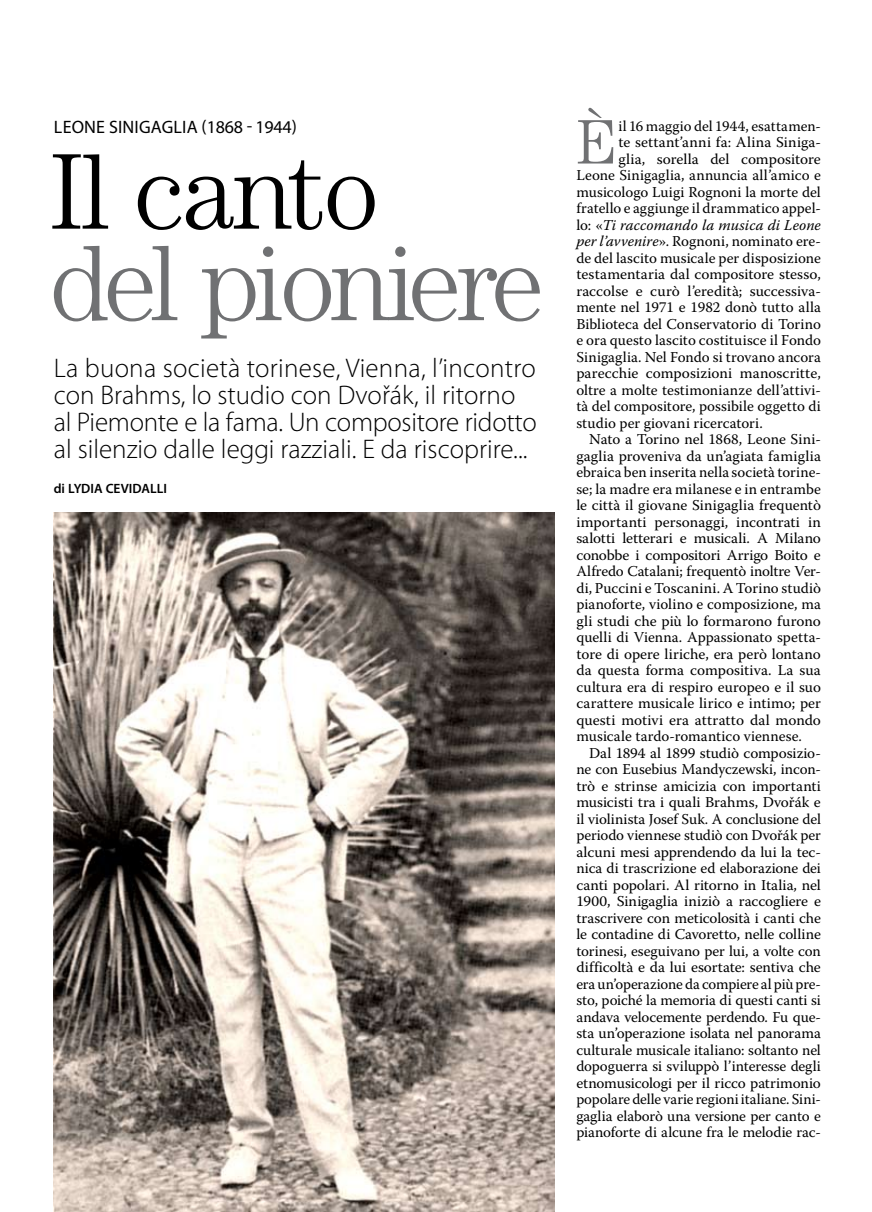
<style>
.page{position:relative;width:872px;height:1212px;background:#fff}
.page>*{position:absolute;margin:0;border:0;box-sizing:border-box;transform-origin:0 0}
.t1{font:300 108px "Century Std";letter-spacing:-.05em;color:#707173}
.t2{font:300 108px "Century Std";letter-spacing:-.02em;color:#000}
.t3{font:300 63px "Century Std";color:#707173}
.t4{font:300 27px/27px "Myriad Pro";color:#000}
.t5{font:18px "Myriad Pro";letter-spacing:.01em;color:#000}
.t6{font:15px "Warnock Pro";color:#000}
.t7{font:italic 15px "Warnock Pro";letter-spacing:.01em;color:#000}
.t8{font:15px "Warnock Pro";letter-spacing:.02em;color:#000}
.t9{font:600 13.5px "Myriad Pro";color:#000}
.s1{font-style:normal}
.s2{font-style:italic}
</style>
<div class="page">
<img style="left:54px;top:513px;width:500px;height:699px">
<p class="t5" style="left:54px;top:115px;width:244px">LEONE SINIGAGLIA (1868 - 1944)</p>
<h1 class="t2" style="left:50px;top:130px;width:331px">Il canto</h1>
<h1 class="t1" style="left:50px;top:221px;width:496px">del pioniere</h1>
<h3 class="t4" style="left:54px;top:354px;width:484px">La buona società torinese, Vienna, l’incontro con Brahms, lo studio con Dvořák, il ritorno al Piemonte e la fama. Un compositore ridotto al silenzio dalle leggi razziali. E da riscoprire...</h3>
<p class="t9" style="left:54px;top:480px;width:115px">di LYDIA CEVIDALLI</p>
<h2 class="t3" style="left:576px;top:106px;width:43px">È</h2>
<p class="t6" style="left:618px;top:117px;width:204px">il 16 maggio del 1944, esattamen-</p>
<p class="t8" style="left:618px;top:133px;width:204px">te settant’anni fa: Alina Siniga-</p>
<p class="t6" style="left:618px;top:150px;width:204px">glia, sorella del compositore</p>
<p class="t6" style="left:576px;top:166px;width:246px">Leone Sinigaglia, annuncia all’amico e</p>
<p class="t6" style="left:576px;top:183px;width:246px">musicologo Luigi Rognoni la morte del</p>
<p class="t6" style="left:576px;top:199px;width:246px">fratello e aggiunge il drammatico appel-</p>
<p class="t7" style="left:576px;top:216px;width:246px"><span class="s1">lo: «</span>Ti raccomando la musica di Leone</p>
<p class="t6" style="left:576px;top:232px;width:246px"><span class="s2">per l’avvenire</span>». Rognoni, nominato ere-</p>
<p class="t6" style="left:576px;top:249px;width:246px">de del lascito musicale per disposizione</p>
<p class="t6" style="left:576px;top:265px;width:246px">testamentaria dal compositore stesso,</p>
<p class="t6" style="left:576px;top:282px;width:246px">raccolse e curò l’eredità; successiva-</p>
<p class="t6" style="left:576px;top:298px;width:246px">mente nel 1971 e 1982 donò tutto alla</p>
<p class="t6" style="left:576px;top:315px;width:246px">Biblioteca del Conservatorio di Torino</p>
<p class="t6" style="left:576px;top:331px;width:246px">e ora questo lascito costituisce il Fondo</p>
<p class="t6" style="left:576px;top:348px;width:246px">Sinigaglia. Nel Fondo si trovano ancora</p>
<p class="t6" style="left:576px;top:364px;width:246px">parecchie composizioni manoscritte,</p>
<p class="t6" style="left:576px;top:381px;width:246px">oltre a molte testimonianze dell’attivi-</p>
<p class="t6" style="left:576px;top:397px;width:246px">tà del compositore, possibile oggetto di</p>
<p class="t6" style="left:576px;top:414px;width:188px">studio per giovani ricercatori.</p>
<p class="t6" style="left:589px;top:430px;width:233px">Nato a Torino nel 1868, Leone Sini-</p>
<p class="t6" style="left:576px;top:447px;width:246px">gaglia proveniva da un’agiata famiglia</p>
<p class="t6" style="left:576px;top:463px;width:246px">ebraica ben inserita nella società torine-</p>
<p class="t6" style="left:576px;top:480px;width:246px">se; la madre era milanese e in entrambe</p>
<p class="t6" style="left:576px;top:496px;width:246px">le città il giovane Sinigaglia frequentò</p>
<p class="t6" style="left:576px;top:513px;width:246px">importanti personaggi, incontrati in</p>
<p class="t6" style="left:576px;top:529px;width:246px">salotti letterari e musicali. A Milano</p>
<p class="t6" style="left:576px;top:546px;width:246px">conobbe i compositori Arrigo Boito e</p>
<p class="t6" style="left:576px;top:562px;width:246px">Alfredo Catalani; frequentò inoltre Ver-</p>
<p class="t6" style="left:576px;top:579px;width:246px">di, Puccini e Toscanini. A Torino studiò</p>
<p class="t6" style="left:576px;top:595px;width:246px">pianoforte, violino e composizione, ma</p>
<p class="t6" style="left:576px;top:612px;width:246px">gli studi che più lo formarono furono</p>
<p class="t6" style="left:576px;top:628px;width:246px">quelli di Vienna. Appassionato spetta-</p>
<p class="t6" style="left:576px;top:645px;width:246px">tore di opere liriche, era però lontano</p>
<p class="t6" style="left:576px;top:661px;width:246px">da questa forma compositiva. La sua</p>
<p class="t6" style="left:576px;top:678px;width:246px">cultura era di respiro europeo e il suo</p>
<p class="t6" style="left:576px;top:694px;width:246px">carattere musicale lirico e intimo; per</p>
<p class="t6" style="left:576px;top:711px;width:246px">questi motivi era attratto dal mondo</p>
<p class="t6" style="left:576px;top:727px;width:227px">musicale tardo-romantico viennese.</p>
<p class="t6" style="left:589px;top:744px;width:233px">Dal 1894 al 1899 studiò composizio-</p>
<p class="t6" style="left:576px;top:760px;width:246px">ne con Eusebius Mandyczewski, incon-</p>
<p class="t6" style="left:576px;top:777px;width:246px">trò e strinse amicizia con importanti</p>
<p class="t6" style="left:576px;top:793px;width:246px">musicisti tra i quali Brahms, Dvořák e</p>
<p class="t6" style="left:576px;top:810px;width:246px">il violinista Josef Suk. A conclusione del</p>
<p class="t6" style="left:576px;top:826px;width:246px">periodo viennese studiò con Dvořák per</p>
<p class="t6" style="left:576px;top:843px;width:246px">alcuni mesi apprendendo da lui la tec-</p>
<p class="t6" style="left:576px;top:859px;width:246px">nica di trascrizione ed elaborazione dei</p>
<p class="t6" style="left:576px;top:876px;width:246px">canti popolari. Al ritorno in Italia, nel</p>
<p class="t6" style="left:576px;top:892px;width:246px">1900, Sinigaglia iniziò a raccogliere e</p>
<p class="t6" style="left:576px;top:909px;width:246px">trascrivere con meticolosità i canti che</p>
<p class="t6" style="left:576px;top:925px;width:246px">le contadine di Cavoretto, nelle colline</p>
<p class="t6" style="left:576px;top:942px;width:246px">torinesi, eseguivano per lui, a volte con</p>
<p class="t6" style="left:576px;top:958px;width:246px">difficoltà e da lui esortate: sentiva che</p>
<p class="t6" style="left:576px;top:975px;width:246px">era un’operazione da compiere al più pre-</p>
<p class="t6" style="left:576px;top:991px;width:246px">sto, poiché la memoria di questi canti si</p>
<p class="t6" style="left:576px;top:1008px;width:246px">andava velocemente perdendo. Fu que-</p>
<p class="t6" style="left:576px;top:1024px;width:246px">sta un’operazione isolata nel panorama</p>
<p class="t6" style="left:576px;top:1041px;width:246px">culturale musicale italiano: soltanto nel</p>
<p class="t6" style="left:576px;top:1057px;width:246px">dopoguerra si sviluppò l’interesse degli</p>
<p class="t6" style="left:576px;top:1074px;width:246px">etnomusicologi per il ricco patrimonio</p>
<p class="t6" style="left:576px;top:1090px;width:246px">popolare delle varie regioni italiane. Sini-</p>
<p class="t6" style="left:576px;top:1107px;width:246px">gaglia elaborò una versione per canto e</p>
<p class="t6" style="left:576px;top:1123px;width:246px">pianoforte di alcune fra le melodie rac-</p>
</div>
